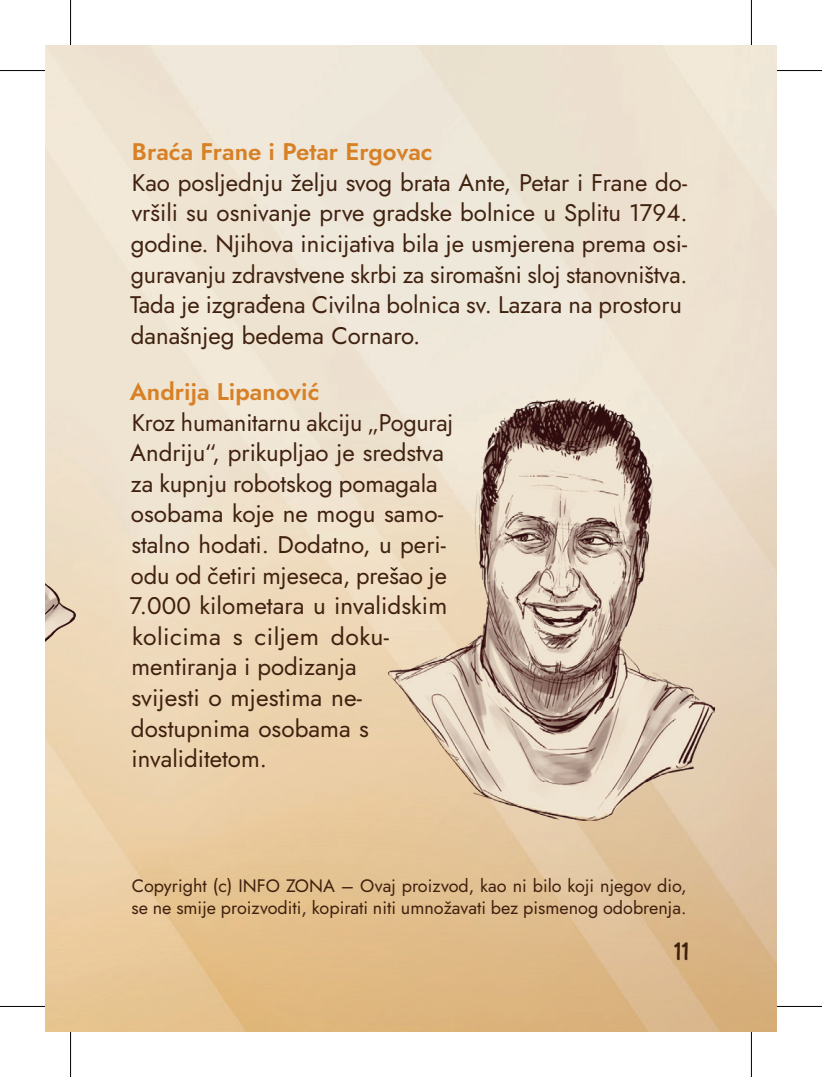
<style>
.page{position:relative;width:822px;height:1077px;background:#fff}
.page>*{position:absolute;margin:0;border:0;box-sizing:border-box;transform-origin:0 0}
.t1{font:24px/30.6px "Jost";color:#40210f}
.t2{font:600 24px "Jost";color:#d78127}
.t3{font:24px "Spicy Wasabi";color:#40210f}
.t4{font:18px/21.6px "Jost";color:#40210f}
</style>
<div class="page">
<img style="left:45px;top:45px;width:731px;height:986px">
<img style="left:45px;top:275px;width:30px;height:432px">
<img style="left:388px;top:390px;width:326px;height:431px">
<svg style="left:0;top:1006px;width:45px;height:1px"></svg>
<svg style="left:776px;top:1004px;width:45px;height:4px"></svg>
<svg style="left:751px;top:0;width:1px;height:45px"></svg>
<svg style="left:749px;top:1031px;width:4px;height:45px"></svg>
<hr style="left:0;top:70px;width:45px;height:1px;background:#000">
<hr style="left:776px;top:70px;width:45px;height:1px;background:#000">
<hr style="left:0;top:1005px;width:45px;height:1px;background:#000">
<hr style="left:776px;top:1005px;width:45px;height:1px;background:#000">
<hr style="left:70px;top:0;width:1px;height:45px;background:#000">
<hr style="left:70px;top:1031px;width:1px;height:45px;background:#000">
<hr style="left:750px;top:0;width:1px;height:45px;background:#000">
<hr style="left:750px;top:1031px;width:1px;height:45px;background:#000">
<p class="t2" style="left:132px;top:135px;width:302px">Braća Frane i Petar Ergovac</p>
<p class="t1" style="left:130px;top:167px;width:559px">Kao posljednju želju svog brata Ante, Petar i Frane do&shy;vršili su osnivanje prve gradske bolnice u Splitu 1794. godine. Njihova inicijativa bila je usmjerena prema osi&shy;guravanju zdravstvene skrbi za siromašni sloj stanovništva.<br>Tada je izgrađena Civilna bolnica sv. Lazara na prostoru današnjeg bedema Cornaro.</p>
<p class="t2" style="left:130px;top:375px;width:191px">Andrija Lipanović</p>
<p class="t1" style="left:130px;top:407px;width:325px">Kroz humanitarnu akciju „Poguraj<br>Andriju“, prikupljao je sredstva za kupnju robotskog pomagala osobama koje ne mogu samo&shy;stalno hodati. Dodatno, u peri&shy;odu od četiri mjeseca, prešao je<br>7.000 kilometara u invalidskim kolicima s ciljem doku&shy;mentiranja i podizanja<br>svijesti o mjestima ne&shy;dostupnima osobama s invaliditetom.</p>
<p class="t4" style="left:131px;top:875px;width:556px">Copyright (c) INFO ZONA – Ovaj proizvod, kao ni bilo koji njegov dio, se ne smije proizvoditi, kopirati niti umnožavati bez pismenog odobrenja.</p>
<p class="t3" style="left:673px;top:941px;width:17px">11</p>
</div>
